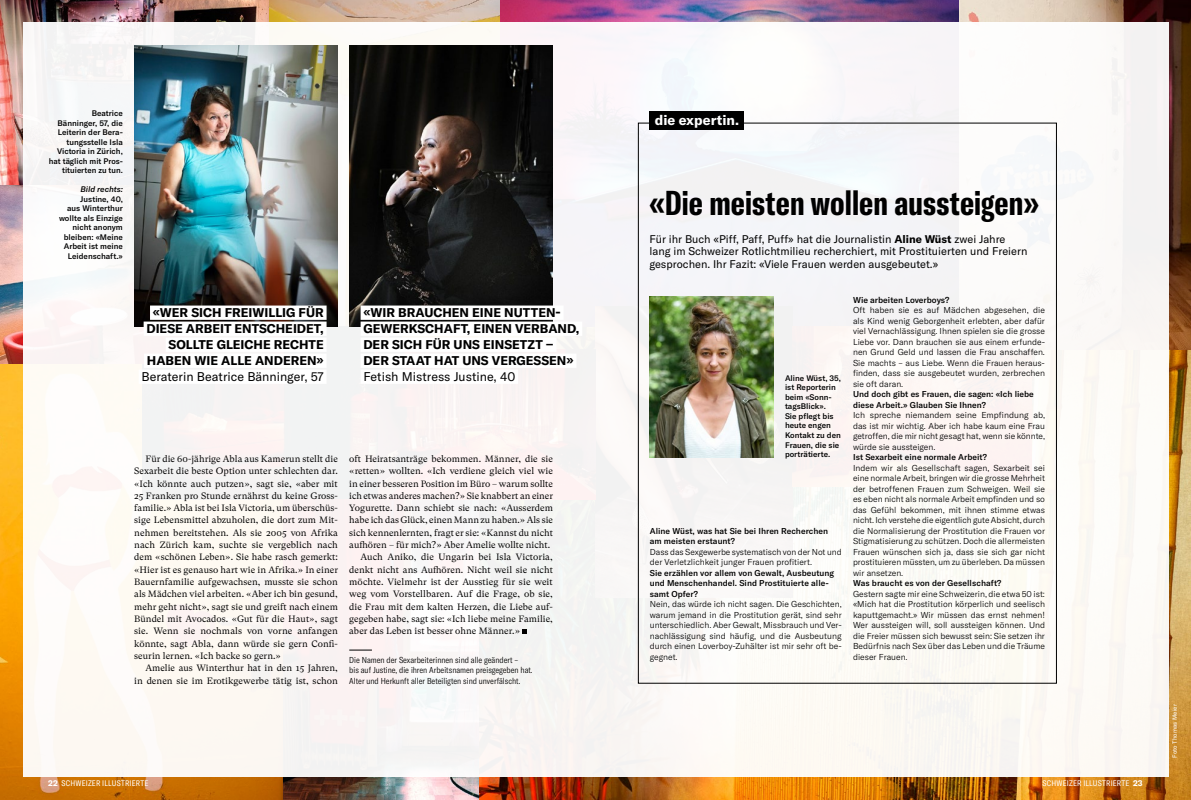
<style>
.page{position:relative;width:1191px;height:800px;background:#fff}
.page>*{position:absolute;margin:0;border:0;box-sizing:border-box;transform-origin:0 0}
._201_Tit_GTAmComp_2S{font:700 extra-condensed 34px "GT America";letter-spacing:-.005em;color:#000}
._102_Vorzeile_GTAm_i{font:700 14px "GT America";color:#fff}
._300_Lead_GTAm_mit_L{font:700 12.5px "GT America";color:#000}
._300_Lead_GTAm_mit_L-2{font:12.5px "GT America";color:#000}
._301_Lead_GTAm_2Stof{font:11px/12.5px "GT America";color:#000}
._500_LT_GTSupText_BS{font:9.2px/12.3px "GT Super Text";color:#000;text-align:justify}
._903_Box_Inti_Antwor{font:300 8.5px/10.5px "GT America";color:#000;text-align:justify}
._901_Box_Txt_GTAm_FS{font:300 condensed 8.5px/10.5px "GT America";color:#000}
._903_Box_Inti_Antwor-2{font:500 8.5px "GT America";color:#000}
._902_Box_Inti_Frage{font:500 8.4px/10.5px "GT America";letter-spacing:.005em;color:#000}
._800_Legi_GTAm_Med_A{font:500 8px/9.5px "GT America";color:#000;text-align:right}
._800_Legi_GTAm_Med_x{font:500 8px/9.5px "GT America";color:#000;text-align:right}
.t1{font:condensed 8px "GT America";letter-spacing:.025em;color:#fff}
._800_Legi_GTAm_Med_x-2{font:italic 500 8px "GT America";color:#000}
._400_Fotobyline_GTAm{font:6px "GT America";letter-spacing:.015em;color:#fff}
.s1{font-weight:700}
.s2{font-weight:700;font-stretch:normal}
</style>
<div class="page">
<img style="left:268px;top:0;width:233px;height:23px">
<img style="left:0;top:363px;width:283px;height:436px">
<img style="left:479px;top:349px;width:712px;height:450px">
<img style="left:0;top:185px;width:23px;height:178px">
<img style="left:0;top:0;width:268px;height:185px">
<img style="left:283px;top:777px;width:196px;height:22px">
<img style="left:958px;top:0;width:233px;height:349px">
<img style="left:501px;top:0;width:457px;height:23px">
<div style="left:23px;top:23px;width:1145px;height:754px;background:#fbf7f5"></div>
<img style="left:134px;top:45px;width:204px;height:281px">
<img style="left:349px;top:45px;width:204px;height:281px">
<img style="left:649px;top:296px;width:124px;height:161px">
<svg style="left:522px;top:629px;width:5px;height:5px"></svg>
<div style="left:150px;top:305px;width:176px;height:15px;background:#fff"></div>
<div style="left:144px;top:321px;width:182px;height:15px;background:#fff"></div>
<div style="left:166px;top:337px;width:160px;height:15px;background:#fff"></div>
<div style="left:144px;top:353px;width:182px;height:15px;background:#fff"></div>
<div style="left:139px;top:369px;width:187px;height:15px;background:#fff"></div>
<svg style="left:349px;top:649px;width:23px;height:1px"></svg>
<div style="left:360px;top:305px;width:203px;height:15px;background:#fff"></div>
<div style="left:360px;top:321px;width:222px;height:15px;background:#fff"></div>
<div style="left:360px;top:337px;width:196px;height:15px;background:#fff"></div>
<div style="left:360px;top:353px;width:216px;height:15px;background:#fff"></div>
<div style="left:360px;top:369px;width:158px;height:15px;background:#fff"></div>
<div style="left:649px;top:111px;width:95px;height:18px;background:#000"></div>
<p class="_800_Legi_GTAm_Med_x" style="left:49px;top:109px;width:76px">Beatrice<br>Bänninger, 57, die<br>Leiterin der Bera&shy;tungsstelle Isla<br>Victoria in Zürich, hat täglich mit Pros&shy;tituierten zu tun.</p>
<p class="_800_Legi_GTAm_Med_x-2" style="left:80px;top:185px;width:44px">Bild rechts:</p>
<p class="_800_Legi_GTAm_Med_A" style="left:59px;top:194px;width:65px">Justine, 40,<br>aus Winterthur wollte als Einzige nicht anonym bleiben: «Meine<br>Arbeit ist meine<br>Leidenschaft.»</p>
<p class="_300_Lead_GTAm_mit_L" style="left:153px;top:304px;width:172px">«WER SICH FREIWILLIG FÜR</p>
<p class="_300_Lead_GTAm_mit_L" style="left:146px;top:320px;width:179px">DIESE ARBEIT ENTSCHEIDET,</p>
<p class="_300_Lead_GTAm_mit_L" style="left:168px;top:336px;width:157px">SOLLTE GLEICHE RECHTE</p>
<p class="_300_Lead_GTAm_mit_L" style="left:147px;top:352px;width:178px">HABEN WIE ALLE ANDEREN»</p>
<p class="_300_Lead_GTAm_mit_L-2" style="left:141px;top:369px;width:184px">Beraterin Beatrice Bänninger, 57</p>
<p class="_300_Lead_GTAm_mit_L" style="left:363px;top:304px;width:199px">«WIR BRAUCHEN EINE NUTTEN-</p>
<p class="_300_Lead_GTAm_mit_L" style="left:363px;top:320px;width:217px">GEWERKSCHAFT, EINEN VERBAND,</p>
<p class="_300_Lead_GTAm_mit_L" style="left:363px;top:336px;width:192px">DER SICH FÜR UNS EINSETZT –</p>
<p class="_300_Lead_GTAm_mit_L" style="left:363px;top:352px;width:212px">DER STAAT HAT UNS VERGESSEN»</p>
<p class="_300_Lead_GTAm_mit_L-2" style="left:363px;top:369px;width:153px">Fetish Mistress Justine, 40</p>
<p class="_500_LT_GTSupText_BS" style="left:134px;top:452px;width:205px;text-indent:11px">Für die 60-jährige Abla aus Kamerun stellt die Sexarbeit die beste Option unter schlechten dar. «Ich könnte auch putzen», sagt sie, «aber mit 25 Franken pro Stunde ernährst du keine Gross&shy;familie.» Abla ist bei Isla Victoria, um überschüs&shy;sige Lebensmittel abzuholen, die dort zum Mit&shy;nehmen bereitstehen. Als sie 2005 von Afrika nach Zürich kam, suchte sie vergeblich nach dem «schönen Leben». Sie habe rasch gemerkt: «Hier ist es genauso hart wie in Afrika.» In einer Bauernfamilie aufgewachsen, musste sie schon als Mädchen viel arbeiten. «Aber ich bin gesund, mehr geht nicht», sagt sie und greift nach einem Bündel mit Avocados. «Gut für die Haut», sagt sie. Wenn sie nochmals von vorne anfangen könnte, sagt Abla, dann würde sie gern Confi&shy;seurin lernen. «Ich backe so gern.»</p>
<p class="_500_LT_GTSupText_BS" style="left:134px;top:661px;width:205px;text-align:right">Amelie aus Winterthur hat in den 15 Jahren,<br>in denen sie im Erotikgewerbe tätig ist, schon</p>
<p class="_500_LT_GTSupText_BS" style="left:349px;top:452px;width:205px">oft Heiratsanträge bekommen. Männer, die sie «retten» wollten. «Ich verdiene gleich viel wie in einer besseren Position im Büro – warum sollte ich etwas anderes machen?» Sie knabbert an einer Yogurette. Dann schiebt sie nach: «Ausserdem habe ich das Glück, einen Mann zu haben.» Als sie sich kennenlernten, fragt er sie: «Kannst du nicht aufhören – für mich?» Aber Amelie wollte nicht.</p>
<p class="_500_LT_GTSupText_BS" style="left:349px;top:551px;width:205px;text-indent:11px">Auch Aniko, die Ungarin bei Isla Victoria, denkt nicht ans Aufhören. Nicht weil sie nicht möchte. Vielmehr ist der Ausstieg für sie weit weg vom Vorstellbaren. Auf die Frage, ob sie, die Frau mit dem kalten Herzen, die Liebe auf&shy;gegeben habe, sagt sie: «Ich liebe meine Familie, aber das Leben ist besser ohne Männer.»</p>
<p class="_901_Box_Txt_GTAm_FS" style="left:349px;top:654px;width:185px">Die Namen der Sexarbeiterinnen sind alle geändert –<br>bis auf Justine, die ihren Arbeitsnamen preisgegeben hat.<br>Alter und Herkunft aller Beteiligten sind unverfälscht.</p>
<p class="_102_Vorzeile_GTAm_i" style="left:655px;top:111px;width:86px">die expertin.</p>
<p class="_201_Tit_GTAmComp_2S" style="left:649px;top:182px;width:391px">«Die meisten wollen aussteigen»</p>
<p class="_301_Lead_GTAm_2Stof" style="left:649px;top:233px;width:379px">Für ihr Buch «Piff, Paff, Puff» hat die Journalistin <span class="s1">Aline Wüst</span> zwei Jahre lang im Schweizer Rotlichtmilieu recherchiert, mit Prostituierten und Freiern gesprochen. Ihr Fazit: «Viele Frauen werden ausgebeutet.»</p>
<p class="_800_Legi_GTAm_Med_A" style="left:785px;top:373px;width:57px;text-align:left">Aline Wüst, 35, ist Reporterin beim «Sonn&shy;tagsBlick».<br>Sie pflegt bis heute engen<br>Kontakt zu den<br>Frauen, die sie porträtierte.</p>
<p class="_902_Box_Inti_Frage" style="left:650px;top:525px;width:180px">Aline Wüst, was hat Sie bei Ihren Recherchen am meisten erstaunt?</p>
<p class="_903_Box_Inti_Antwor" style="left:650px;top:546px;width:193px">Dass das Sexgewerbe systematisch von der Not und der Verletzlichkeit junger Frauen profitiert.</p>
<p class="_902_Box_Inti_Frage" style="left:650px;top:567px;width:186px">Sie erzählen vor allem von Gewalt, Ausbeutung und Menschenhandel. Sind Prostituierte alle&shy;samt Opfer?</p>
<p class="_903_Box_Inti_Antwor" style="left:650px;top:599px;width:193px">Nein, das würde ich nicht sagen. Die Geschichten, warum jemand in die Prostitution gerät, sind sehr unterschiedlich. Aber Gewalt, Missbrauch und Ver&shy;nachlässigung sind häufig, und die Ausbeutung durch einen Loverboy-Zuhälter ist mir sehr oft be&shy;gegnet.</p>
<p class="_903_Box_Inti_Antwor-2" style="left:853px;top:294px;width:98px">Wie arbeiten Loverboys?</p>
<p class="_903_Box_Inti_Antwor" style="left:853px;top:305px;width:193px">Oft haben sie es auf Mädchen abgesehen, die als Kind wenig Geborgenheit erlebten, aber dafür viel Vernachlässigung. Ihnen spielen sie die grosse Liebe vor. Dann brauchen sie aus einem erfunde&shy;nen Grund Geld und lassen die Frau anschaffen.<br>Sie machts – aus Liebe. Wenn die Frauen heraus&shy;finden, dass sie ausgebeutet wurden, zerbrechen sie oft daran.</p>
<p class="_902_Box_Inti_Frage" style="left:853px;top:389px;width:182px">Und doch gibt es Frauen, die sagen: «Ich liebe diese Arbeit.» Glauben Sie Ihnen?</p>
<p class="_903_Box_Inti_Antwor" style="left:853px;top:410px;width:193px">Ich spreche niemandem seine Empfindung ab, das ist mir wichtig. Aber ich habe kaum eine Frau getroffen, die mir nicht gesagt hat, wenn sie könnte, würde sie aussteigen.</p>
<p class="_902_Box_Inti_Frage" style="left:853px;top:452px;width:135px">Ist Sexarbeit eine normale Arbeit?</p>
<p class="_903_Box_Inti_Antwor" style="left:853px;top:462px;width:193px">Indem wir als Gesellschaft sagen, Sexarbeit sei eine normale Arbeit, bringen wir die grosse Mehrheit der betroffenen Frauen zum Schweigen. Weil sie es eben nicht als normale Arbeit empfinden und so das Gefühl bekommen, mit ihnen stimme etwas nicht. Ich verstehe die eigentlich gute Absicht, durch die Normalisierung der Prostitution die Frauen vor Stigmatisierung zu schützen. Doch die allermeisten Frauen wünschen sich ja, dass sie sich gar nicht prostituieren müssten, um zu überleben. Da müssen wir ansetzen.</p>
<p class="_902_Box_Inti_Frage" style="left:853px;top:578px;width:150px">Was braucht es von der Gesellschaft?</p>
<p class="_903_Box_Inti_Antwor" style="left:853px;top:588px;width:193px">Gestern sagte mir eine Schweizerin, die etwa 50 ist: «Mich hat die Prostitution körperlich und seelisch kaputtgemacht.» Wir müssen das ernst nehmen!<br>Wer aussteigen will, soll aussteigen können. Und die Freier müssen sich bewusst sein: Sie setzen ihr Bedürfnis nach Sex über das Leben und die Träume dieser Frauen.</p>
<p class="t1" style="left:48px;top:778px;width:102px"><span class="s2">22</span> SCHWEIZER ILLUSTRIERTE</p>
<p class="t1" style="left:1042px;top:778px;width:102px">SCHWEIZER ILLUSTRIERTE <span class="s2">23</span></p>
<p class="_400_Fotobyline_GTAm" style="left:1171px;top:757px;width:55px;rotate:-90deg">Foto Thomas Meier</p>
</div>
